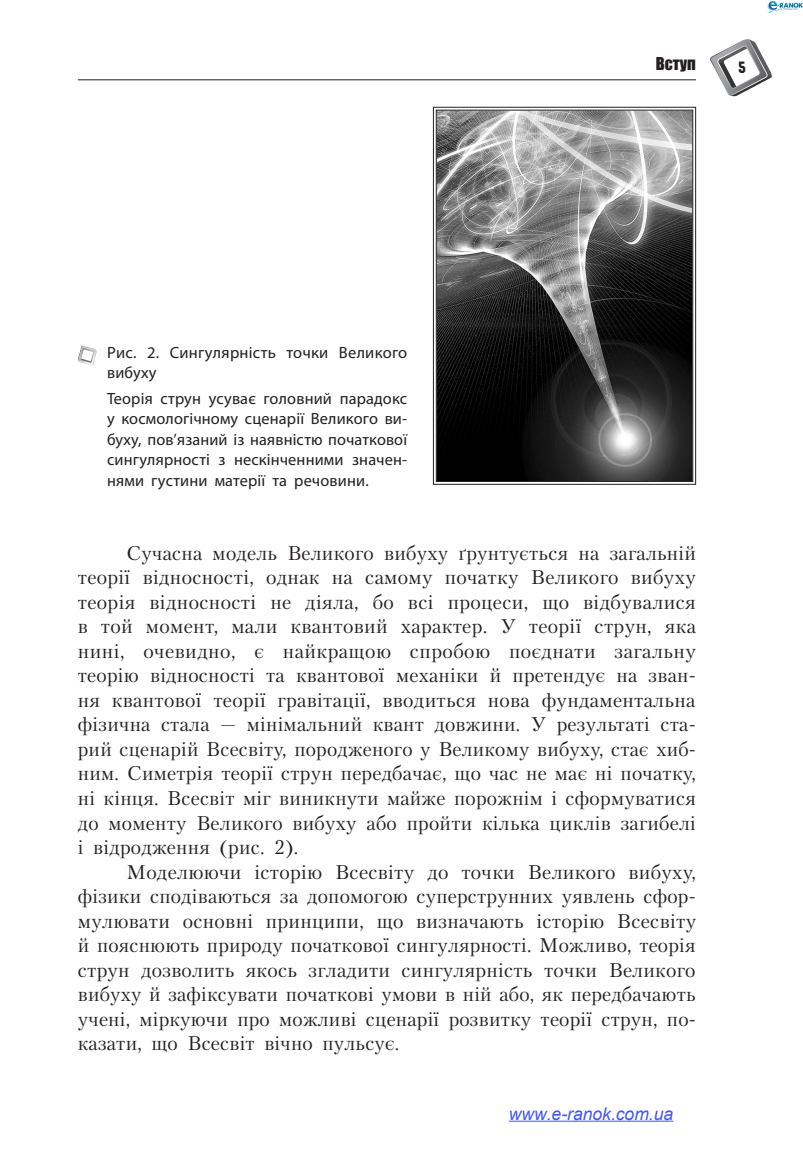
<style>
.page{position:relative;width:803px;height:1167px;background:#fff}
.page>*{position:absolute;margin:0;border:0;box-sizing:border-box;transform-origin:0 0}
.t1{font:19.78px/24.5px "Petersburg C";letter-spacing:.01em;color:#231f20;text-align:justify}
.t2{font:italic 17.5px "Arial";color:#4054ff}
.t3{font:16.28px/20.7px "Myriad Pro";letter-spacing:.01em;color:#231f20}
.t4{font:16.28px "Impact";color:#231f20}
.t5{font:16.28px "Machine C";color:#231f20}
</style>
<div class="page">
<hr style="left:78px;top:80px;width:617px;height:1px;background:#231f20">
<svg style="left:710px;top:39px;width:61px;height:57px"></svg>
<svg style="left:78px;top:345px;width:19px;height:20px"></svg>
<svg style="left:432px;top:107px;width:263px;height:378px;background:#5a5a5a"></svg>
<div style="left:436px;top:110px;width:256px;height:372px;border:1px solid #231f20"></div>
<hr style="left:508px;top:1121px;width:165px;height:1px;background:#4054ff">
<img style="left:766px;top:1px;width:36px;height:11px">
<p class="t3" style="left:107px;top:342px;width:301px">Рис. 2. Сингулярність точки Великого вибуху</p>
<p class="t3" style="left:107px;top:388px;width:301px;text-align:justify">Теорія струн усуває головний парадокс у космологічному сценарії Великого ви&shy;буху, пов’язаний із наявністю початкової сингулярності з нескінченними значен&shy;нями густини матерії та речовини.</p>
<p class="t4" style="left:655px;top:51px;width:42px">Вступ</p>
<p class="t5" style="left:738px;top:58px;width:9px">5</p>
<p class="t1" style="left:78px;top:540px;width:619px;text-indent:49px">Сучасна модель Великого вибуху ґрунтується на загальній теорії відносності, однак на самому початку Великого вибуху теорія відносності не діяла, бо всі процеси, що відбувалися в той момент, мали квантовий характер. У теорії струн, яка нині, очевидно, є найкращою спробою поєднати загальну теорію відносності та квантової механіки й претендує на зван&shy;ня квантової теорії гравітації, вводиться нова фундаментальна фізична стала — мінімальний квант довжини. У результаті ста&shy;рий сценарій Всесвіту, породженого у Великому вибуху, стає хиб&shy;ним. Симетрія теорії струн передбачає, що час не має ні початку, ні кінця. Всесвіт міг виникнути майже порожнім і сформуватися до моменту Великого вибуху або пройти кілька циклів загибелі і відродження (рис. 2).</p>
<p class="t1" style="left:78px;top:859px;width:619px;text-indent:49px">Моделюючи історію Всесвіту до точки Великого вибуху, фізики сподіваються за допомогою суперструнних уявлень сфор&shy;мулювати основні принципи, що визначають історію Всесвіту й пояснюють природу початкової сингулярності. Можливо, теорія струн дозволить якось згладити сингулярність точки Великого вибуху й зафіксувати початкові умови в ній або, як передбачають учені, міркуючи про можливі сценарії розвитку теорії струн, по&shy;казати, що Всесвіт вічно пульсує.</p>
<p class="t2" style="left:508px;top:1102px;width:166px">www.e-ranok.com.ua</p>
</div>
